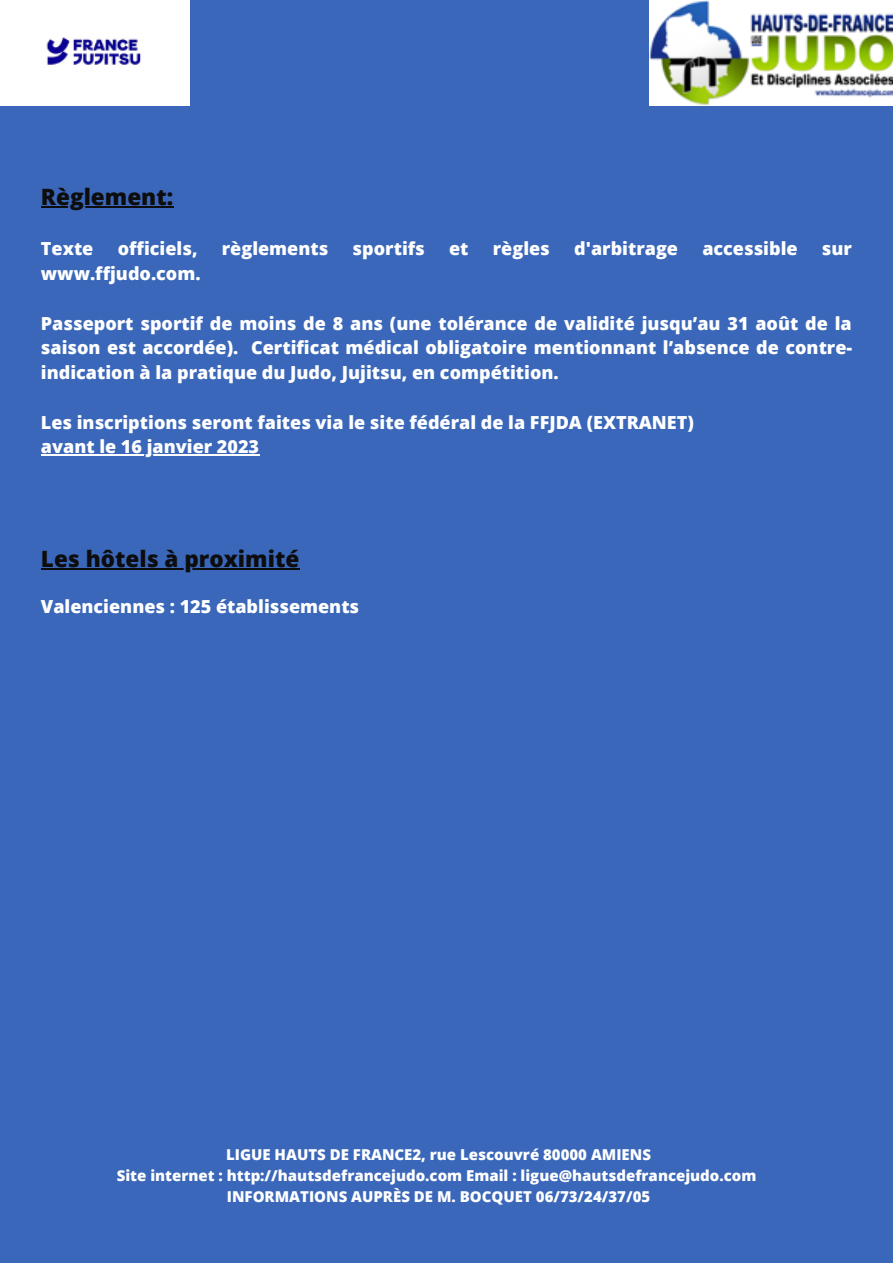
<style>
.page{position:relative;width:893px;height:1263px;background:#3a67b9}
.page>*{position:absolute;margin:0;border:0;box-sizing:border-box;transform-origin:0 0}
.t1{font:800 22.5px "Open Sans";color:#0d0d0d}
.t2{font:800 18px/24.8px "Open Sans";color:#fff;text-align:justify}
.t3{font:800 15px/20.9px "Open Sans";color:#fff;text-align:center}
</style>
<div class="page">
<hr style="left:41px;top:206px;width:132px;height:2px;background:#0d0d0d">
<hr style="left:41px;top:455px;width:218px;height:1px;background:#fff">
<hr style="left:41px;top:568px;width:258px;height:2px;background:#0d0d0d">
<img style="left:0;top:0;width:190px;height:106px">
<img style="left:649px;top:0;width:244px;height:106px">
<p class="t1" style="left:41px;top:181px;width:134px">Règlement:</p>
<p class="t2" style="left:41px;top:236px;width:54px">Texte</p>
<p class="t2" style="left:118px;top:236px;width:81px">officiels,</p>
<p class="t2" style="left:222px;top:236px;width:108px">règlements</p>
<p class="t2" style="left:353px;top:236px;width:74px">sportifs</p>
<p class="t2" style="left:449px;top:236px;width:21px">et</p>
<p class="t2" style="left:493px;top:236px;width:58px">règles</p>
<p class="t2" style="left:574px;top:236px;width:105px">d'arbitrage</p>
<p class="t2" style="left:702px;top:236px;width:97px">accessible</p>
<p class="t2" style="left:822px;top:236px;width:32px">sur</p>
<p class="t2" style="left:41px;top:261px;width:161px">www.ffjudo.com.</p>
<p class="t2" style="left:41px;top:310px;width:813px">Passeport sportif de moins de 8 ans (une tolérance de validité jusqu’au 31 août de la saison est accordée). Certificat médical obligatoire mentionnant l’absence de contre&shy;indication à la pratique du Judo, Jujitsu, en compétition.</p>
<p class="t2" style="left:41px;top:409px;width:654px">Les inscriptions seront faites via le site fédéral de la FFJDA (EXTRANET) avant le 16 janvier 2023</p>
<p class="t1" style="left:41px;top:543px;width:260px">Les hôtels à proximité</p>
<p class="t2" style="left:41px;top:594px;width:320px">Valenciennes : 125 établissements</p>
<p class="t3" style="left:117px;top:1144px;width:641px">LIGUE HAUTS DE FRANCE2, rue Lescouvré 80000 AMIENS<br>Site internet : http://hautsdefrancejudo.com Email : ligue@hautsdefrancejudo.com<br>INFORMATIONS AUPRÈS DE M. BOCQUET 06/73/24/37/05</p>
</div>
